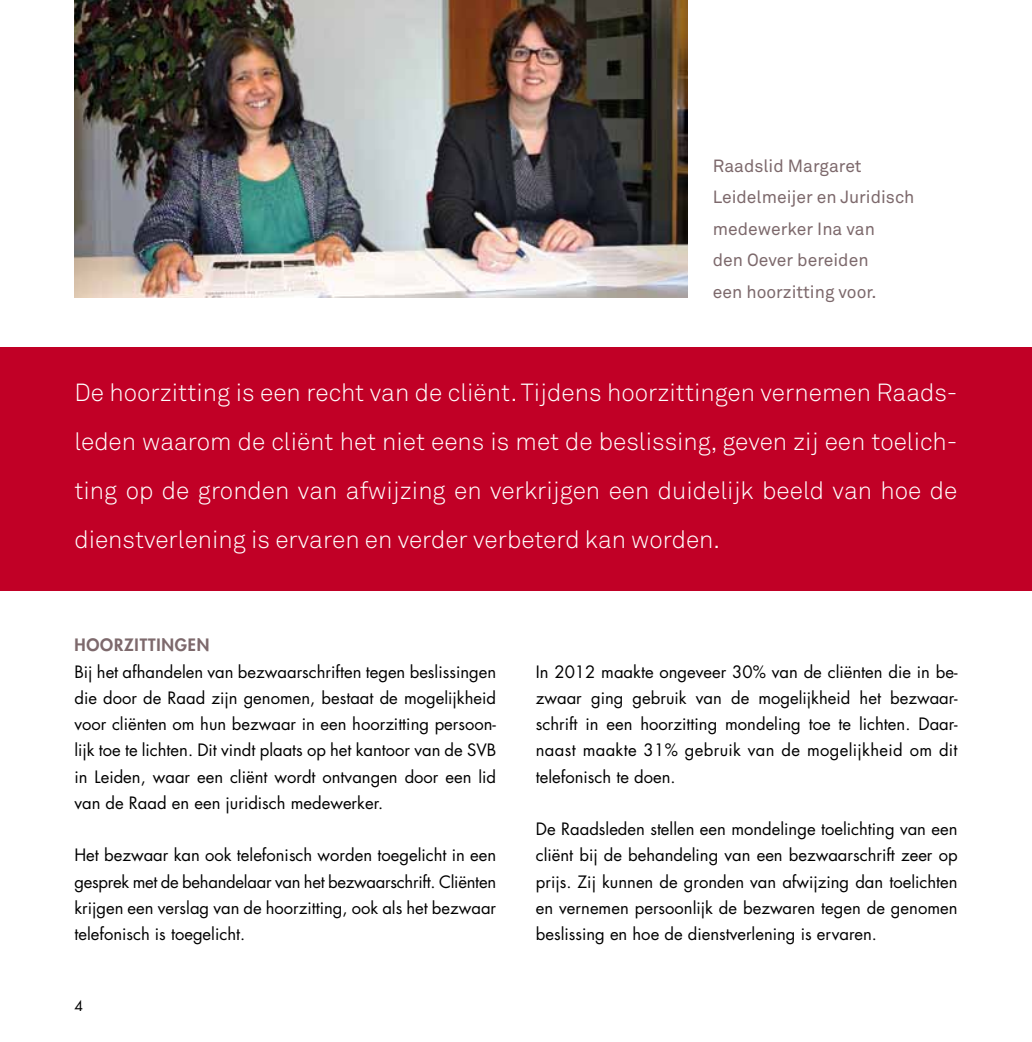
<style>
.page{position:relative;width:1032px;height:1042px;background:#fff}
.page>*{position:absolute;margin:0;border:0;box-sizing:border-box;transform-origin:0 0}
.t1{font:24.5px/49px "Akkurat Light Pro";color:#fff;text-align:justify}
.t2{font:17.5px/31.5px "Akkurat Pro";color:#7d696c}
.t3{font:16.62px/26.2px "Futura Std";color:#000;text-align:justify}
.t4{font:800 16.62px "Futura Std";letter-spacing:.05em;color:#7d696c}
.t5{font:14px "Futura Std";color:#000}
</style>
<div class="page">
<div style="left:0;top:347px;width:1032px;height:243px;background:#c10026"></div>
<img style="left:74px;top:0;width:614px;height:298px">
<p class="t2" style="left:713px;top:150px;width:203px">Raadslid Margaret<br>Leidelmeijer en Juridisch medewerker Ina van<br>den Oever bereiden<br>een hoorzitting voor.</p>
<p class="t1" style="left:74px;top:369px;width:885px">De hoorzitting is een recht van de cliënt. Tijdens hoorzittingen vernemen Raads&shy;leden waarom de cliënt het niet eens is met de beslissing, geven zij een toelich&shy;ting op de gronden van afwijzing en verkrijgen een duidelijk beeld van hoe de dienstverlening is ervaren en verder verbeterd kan worden.</p>
<p class="t4" style="left:74px;top:634px;width:137px">HOORZITTINGEN</p>
<p class="t3" style="left:74px;top:658px;width:423px">Bij het afhandelen van bezwaarschriften tegen beslissingen die door de Raad zijn genomen, bestaat de mogelijkheid voor cliënten om hun bezwaar in een hoorzitting persoon&shy;lijk toe te lichten. Dit vindt plaats op het kantoor van de SVB in Leiden, waar een cliënt wordt ontvangen door een lid van de Raad en een juridisch medewerker.</p>
<p class="t3" style="left:74px;top:842px;width:423px">Het bezwaar kan ook telefonisch worden toegelicht in een gesprek met de behandelaar van het bezwaarschrift. Cliënten krijgen een verslag van de hoorzitting, ook als het bezwaar telefonisch is toegelicht.</p>
<p class="t5" style="left:74px;top:996px;width:10px">4</p>
<p class="t3" style="left:536px;top:658px;width:423px">In 2012 maakte ongeveer 30% van de cliënten die in be&shy;zwaar ging gebruik van de mogelijkheid het bezwaar&shy;schrift in een hoorzitting mondeling toe te lichten. Daar&shy;naast maakte 31% gebruik van de mogelijkheid om dit telefonisch te doen.</p>
<p class="t3" style="left:536px;top:816px;width:423px">De Raadsleden stellen een mondelinge toelichting van een cliënt bij de behandeling van een bezwaarschrift zeer op prijs. Zij kunnen de gronden van afwijzing dan toelichten en vernemen persoonlijk de bezwaren tegen de genomen beslissing en hoe de dienstverlening is ervaren.</p>
</div>
